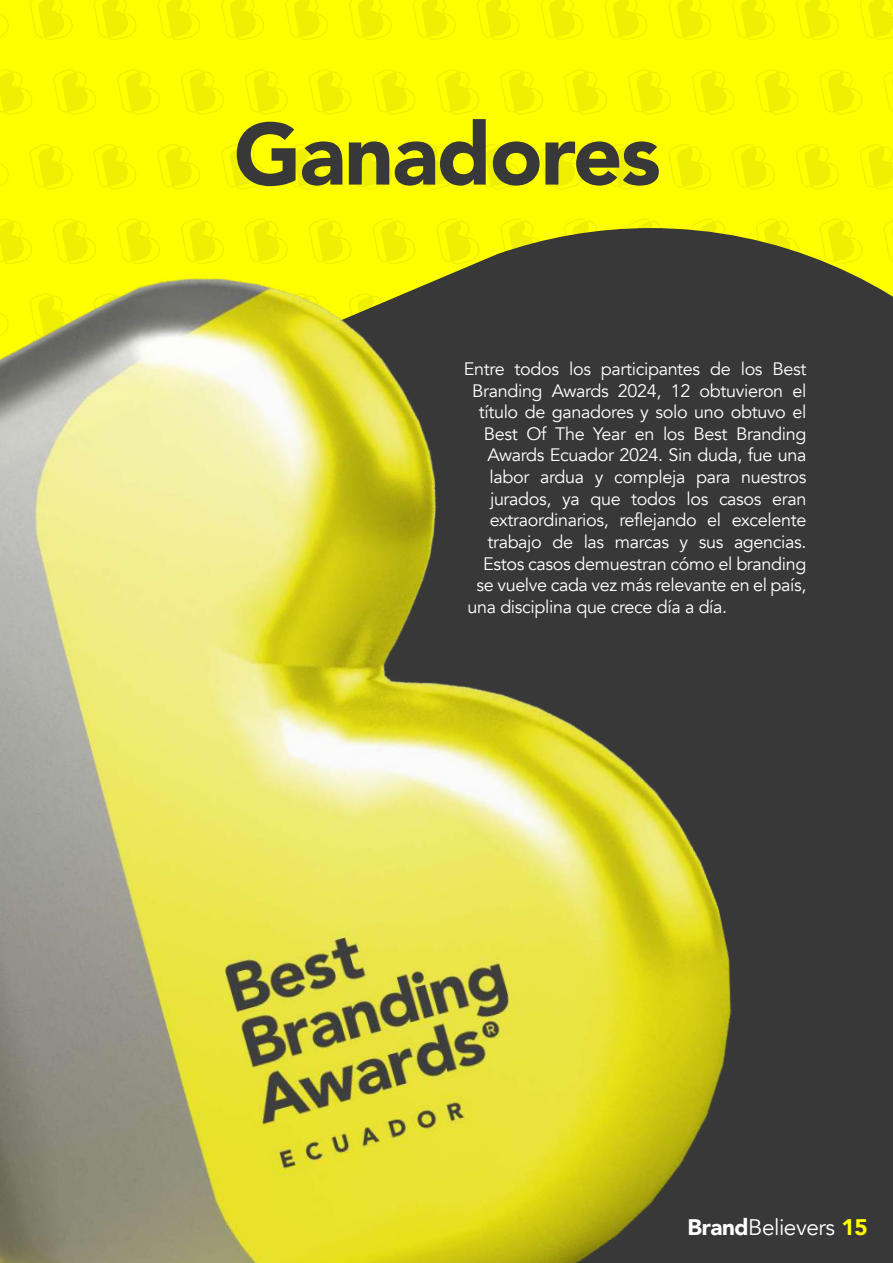
<style>
.page{position:relative;width:893px;height:1263px;background:#fff}
.page>*{position:absolute;margin:0;border:0;box-sizing:border-box;transform-origin:0 0}
.t1{font:900 86.55px "Avenir";letter-spacing:-.02em;color:#383838}
.t2{font:22.5px "Avenir";letter-spacing:-.02em;color:#fff}
.t3{font:18px "Avenir";letter-spacing:-.02em;color:#fff}
.s1{font-weight:900}
.s2{font-weight:900;color:#ff0}
</style>
<div class="page">
<img style="left:0;top:0;width:893px;height:1263px">
<h1 class="t1" style="left:234px;top:80px;width:429px">Ganadores</h1>
<p class="t3" style="left:464px;top:358px;width:344px">Entre todos los participantes de los Best</p>
<p class="t3" style="left:472px;top:380px;width:336px">Branding Awards 2024, 12 obtuvieron el</p>
<p class="t3" style="left:479px;top:401px;width:329px">título de ganadores y solo uno obtuvo el</p>
<p class="t3" style="left:484px;top:423px;width:324px">Best Of The Year en los Best Branding</p>
<p class="t3" style="left:488px;top:445px;width:320px">Awards Ecuador 2024. Sin duda, fue una</p>
<p class="t3" style="left:490px;top:466px;width:318px">labor ardua y compleja para nuestros</p>
<p class="t3" style="left:490px;top:488px;width:318px">jurados, ya que todos los casos eran</p>
<p class="t3" style="left:490px;top:509px;width:318px">extraordinarios, reflejando el excelente</p>
<p class="t3" style="left:487px;top:531px;width:321px">trabajo de las marcas y sus agencias.</p>
<p class="t3" style="left:483px;top:553px;width:325px">Estos casos demuestran cómo el branding</p>
<p class="t3" style="left:477px;top:574px;width:331px">se vuelve cada vez más relevante en el país,</p>
<p class="t3" style="left:467px;top:596px;width:261px">una disciplina que crece día a día.</p>
<p class="t2" style="left:688px;top:1213px;width:182px"><span class="s1">Brand</span>Believers <span class="s2">15</span></p>
</div>
